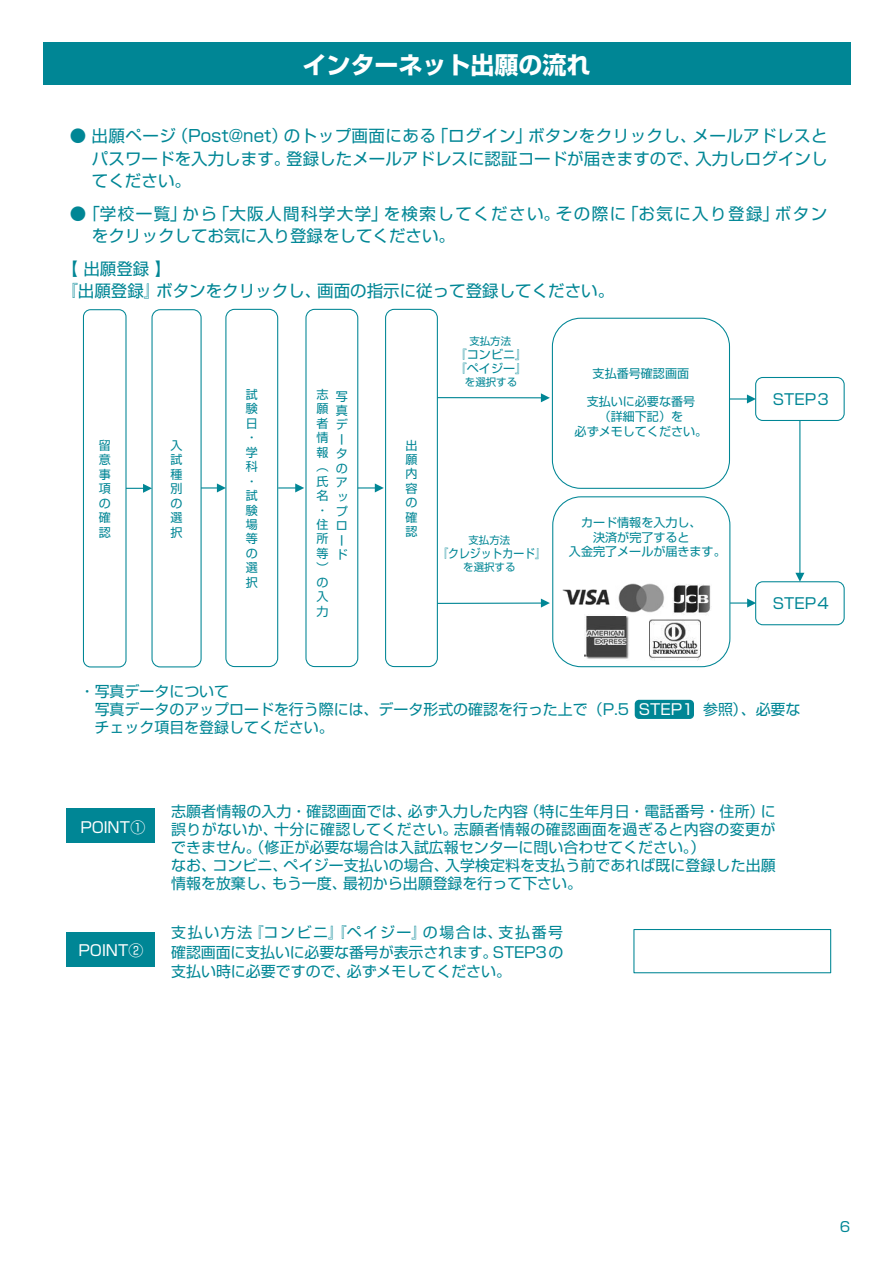
<style>
.page{position:relative;width:893px;height:1263px;background:#fff}
.page>*{position:absolute;margin:0;border:0;box-sizing:border-box;transform-origin:0 0}
.t1{font:700 24px "Shin Go Pro";color:#fff}
.t2{font:16.5px/22.4px "Shin Go Pro";color:#008695;text-align:justify}
.t3{font:16.5px/22.4px "Shin Go Pro";letter-spacing:.085em;color:#008695}
.t4{font:15px/18px "Shin Go Pro";color:#008695}
.t5{font:15px "Shin Go Pro";letter-spacing:-.005em;color:#fff}
.t6{font:13.8px "Shin Go Pr 6 N";color:#008695}
.t7{font:12px/14.4px "Shin Go Pro";color:#008695}
.t8{font:12px "Shin Go Pro";color:#008695;scale:.9 1}
.t9{font:10.5px "Shin Go Pro";color:#008695}
.s1{color:#fff}
</style>
<div class="page">
<div style="left:635px;top:700px;width:59px;height:19px;background:#008695;border-radius:4px"></div>
<div style="left:43px;top:43px;width:807px;height:42px;background:#008695"></div>
<div style="left:66px;top:809px;width:89px;height:34px;background:#008695"></div>
<div style="left:83px;top:309px;width:44px;height:358px;border:1px solid #008695;border-radius:7px"></div>
<div style="left:151px;top:309px;width:51px;height:358px;border:1px solid #008695;border-radius:8px"></div>
<div style="left:225px;top:309px;width:53px;height:358px;border:1px solid #008695;border-radius:9px"></div>
<svg style="left:126px;top:484px;width:26px;height:9px"></svg>
<svg style="left:201px;top:483px;width:25px;height:9px"></svg>
<div style="left:552px;top:496px;width:178px;height:171px;border:1px solid #008695;border-radius:28px"></div>
<img style="left:584px;top:616px;width:45px;height:43px">
<img style="left:649px;top:619px;width:52px;height:42px">
<img style="left:673px;top:584px;width:38px;height:29px">
<img style="left:618px;top:583px;width:46px;height:30px">
<img style="left:562px;top:589px;width:48px;height:16px">
<hr style="left:437px;top:602px;width:105px;height:2px;background:#008695">
<svg style="left:541px;top:599px;width:9px;height:9px"></svg>
<svg style="left:730px;top:598px;width:25px;height:9px"></svg>
<div style="left:755px;top:581px;width:90px;height:44px;border:1px solid #008695;border-radius:7px"></div>
<div style="left:552px;top:318px;width:178px;height:171px;border:1px solid #008695;border-radius:28px"></div>
<hr style="left:437px;top:397px;width:105px;height:1px;background:#008695">
<svg style="left:541px;top:393px;width:9px;height:9px"></svg>
<svg style="left:730px;top:394px;width:25px;height:9px"></svg>
<div style="left:755px;top:377px;width:90px;height:44px;border:1px solid #008695;border-radius:7px"></div>
<hr style="left:799px;top:420px;width:1px;height:154px;background:#008695">
<svg style="left:795px;top:573px;width:9px;height:9px"></svg>
<svg style="left:278px;top:483px;width:26px;height:9px"></svg>
<div style="left:305px;top:309px;width:53px;height:358px;border:1px solid #008695;border-radius:9px"></div>
<svg style="left:358px;top:483px;width:26px;height:9px"></svg>
<div style="left:385px;top:309px;width:53px;height:358px;border:1px solid #008695;border-radius:9px"></div>
<div style="left:66px;top:932px;width:89px;height:35px;background:#008695"></div>
<div style="left:633px;top:929px;width:198px;height:44px;border:1px solid #008695"></div>
<h1 class="t1" style="left:302px;top:46px;width:289px">インターネット出願の流れ</h1>
<p class="t2" style="left:92px;top:123px;width:737px;text-indent:-22px">● 出願ページ（Post@net）のトップ画面にある「ログイン」ボタンをクリックし、メールアドレスとパスワードを入力します。登録したメールアドレスに認証コードが届きますので、入力しログインしてください。</p>
<p class="t3" style="left:92px;top:200px;width:737px;text-indent:-22px">● 「学校一覧」から「大阪人間科学大学」を検索してください。その際に「お気に入り登録」ボタンをクリックしてお気に入り登録をしてください。</p>
<p class="t2" style="left:61px;top:256px;width:554px">【 出願登録 】<br>『出願登録』ボタンをクリックし、画面の指示に従って登録してください。</p>
<p class="t7" style="left:99px;top:437px;width:13px;text-align:justify">留意事項の確認</p>
<p class="t7" style="left:171px;top:437px;width:13px;text-align:justify">入試種別の選択</p>
<p class="t7" style="left:246px;top:386px;width:13px">試験日・学科・試験場等の選択</p>
<p class="t7" style="left:316px;top:386px;width:13px">志願者情報（氏名・住所等）の入力</p>
<p class="t7" style="left:336px;top:387px;width:13px">写真データのアップロード</p>
<p class="t7" style="left:405px;top:436px;width:13px;text-align:justify">出願内容の確認</p>
<p class="t9" style="left:469px;top:332px;width:43px">支払方法</p>
<p class="t7" style="left:455px;top:346px;width:74px">『コンビニ』『ペイジー』</p>
<p class="t9" style="left:465px;top:374px;width:54px">を選択する</p>
<p class="t9" style="left:468px;top:531px;width:43px">支払方法</p>
<p class="t8" style="left:437px;top:543px;width:122px">『クレジットカード』</p>
<p class="t9" style="left:463px;top:558px;width:54px">を選択する</p>
<p class="t7" style="left:593px;top:364px;width:98px">支払番号確認画面</p>
<p class="t7" style="left:587px;top:393px;width:110px">支払いに必要な番号</p>
<p class="t4" style="left:773px;top:388px;width:57px">STEP3</p>
<p class="t7" style="left:599px;top:408px;width:86px">（詳細下記）を</p>
<p class="t7" style="left:575px;top:423px;width:134px">必ずメモしてください。</p>
<p class="t7" style="left:581px;top:514px;width:122px">カード情報を入力し、</p>
<p class="t7" style="left:593px;top:528px;width:98px">決済が完了すると</p>
<p class="t7" style="left:569px;top:543px;width:158px">入金完了メールが届きます。</p>
<p class="t4" style="left:773px;top:593px;width:57px">STEP4</p>
<p class="t4" style="left:80px;top:681px;width:151px">・写真データについて</p>
<p class="t4" style="left:80px;top:699px;width:722px">　写真データのアップロードを行う際には、データ形式の確認を行った上で（P.5 <span class="s1">STEP1</span> 参照）、必要な</p>
<p class="t4" style="left:95px;top:716px;width:241px">チェック項目を登録してください。</p>
<p class="t5" style="left:80px;top:814px;width:66px">POINT①</p>
<p class="t5" style="left:79px;top:938px;width:66px">POINT②</p>
<p class="t4" style="left:171px;top:800px;width:606px">志願者情報の入力・確認画面では、必ず入力した内容（特に生年月日・電話番号・住所）に誤りがないか、十分に確認してください。志願者情報の確認画面を過ぎると内容の変更ができません。（修正が必要な場合は入試広報センターに問い合わせてください。）<br>なお、コンビニ、ペイジー支払いの場合、入学検定料を支払う前であれば既に登録した出願情報を放棄し、もう一度、最初から出願登録を行って下さい。</p>
<p class="t4" style="left:171px;top:921px;width:394px;line-height:19.5px;text-align:justify">支払い方法『コンビニ』『ペイジー』の場合は、支払番号確認画面に支払いに必要な番号が表示されます。STEP3の支払い時に必要ですので、必ずメモしてください。</p>
<p class="t6" style="left:840px;top:1215px;width:12px">6</p>
</div>
